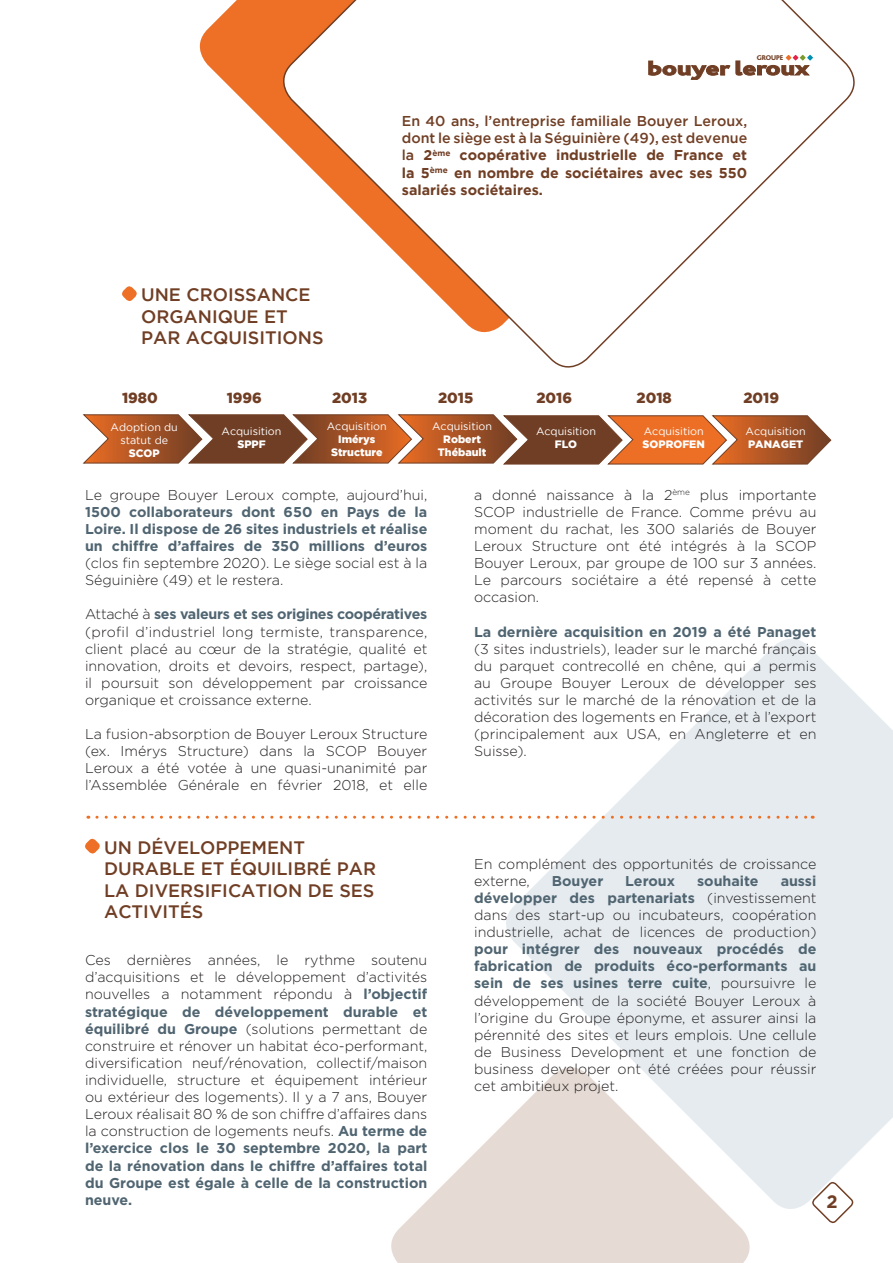
<style>
.page{position:relative;width:893px;height:1263px;background:#fff}
.page>*{position:absolute;margin:0;border:0;box-sizing:border-box;transform-origin:0 0}
.t1{font:500 18px/21.6px "Gotham";color:#703e24}
.t2{font:700 18px "Gotham";color:#703e24}
.t3{font:900 14.7px "Gotham";color:#703e24}
.t4{font:300 14.25px/17.1px "Gotham";color:#231f20;text-align:justify}
.t5{font:700 14.25px/17.1px "Gotham";color:#703e24;text-align:justify}
.t6{font:700 14.25px/17.1px "Gotham";color:#506571;text-align:justify}
.t7{font:10.8px/12.9px "Gotham";color:#fff;text-align:center}
.t8{font:900 10.8px/12.9px "Gotham";color:#fff;text-align:center}
.t9{font:800 7.2px "Bliss";color:#703e24}
.s1{font-weight:500}
.s2{font-weight:700;color:#506571}
</style>
<div class="page">
<svg style="left:501px;top:639px;width:392px;height:570px;fill:#e5ebef"></svg>
<svg style="left:391px;top:1057px;width:369px;height:206px;fill:#e5dbd4"></svg>
<svg style="left:199px;top:0;width:75px;height:131px;fill:#ed7026"></svg>
<svg style="left:274px;top:0;width:581px;height:368px"></svg>
<svg style="left:649px;top:61px;width:81px;height:19px"></svg>
<svg style="left:736px;top:55px;width:77px;height:20px"></svg>
<svg style="left:85px;top:838px;width:15px;height:16px"></svg>
<svg style="left:97px;top:816px;width:716px;height:3px"></svg>
<svg style="left:82px;top:414px;width:750px;height:51px;background:#ad6842"></svg>
<svg style="left:811px;top:1181px;width:43px;height:43px"></svg>
<svg style="left:122px;top:286px;width:15px;height:15px"></svg>
<p class="t9" style="left:757px;top:54px;width:28px">GROUPE</p>
<p class="t5" style="left:402px;top:112px;width:347px"><span class="s1">En 40 ans, l’entreprise familiale Bouyer Leroux, dont le siège est à la Séguinière (49), est devenue la</span> 2<sup>ème</sup> coopérative industrielle de France et la 5<sup>ème</sup> en nombre de sociétaires avec ses 550 salariés sociétaires.</p>
<p class="t1" style="left:141px;top:283px;width:184px">UNE CROISSANCE<br>ORGANIQUE ET<br>PAR ACQUISITIONS</p>
<p class="t3" style="left:122px;top:389px;width:37px">1980</p>
<p class="t3" style="left:227px;top:389px;width:37px">1996</p>
<p class="t3" style="left:332px;top:389px;width:37px">2013</p>
<p class="t3" style="left:438px;top:389px;width:37px">2015</p>
<p class="t3" style="left:536px;top:389px;width:37px">2016</p>
<p class="t3" style="left:637px;top:389px;width:37px">2018</p>
<p class="t3" style="left:743px;top:389px;width:37px">2019</p>
<p class="t7" style="left:111px;top:420px;width:69px">Adoption du statut de</p>
<p class="t8" style="left:129px;top:446px;width:32px">SCOP</p>
<p class="t7" style="left:327px;top:420px;width:61px">Acquisition</p>
<p class="t8" style="left:331px;top:433px;width:53px">Imérys<br>Structure</p>
<p class="t7" style="left:432px;top:420px;width:61px">Acquisition</p>
<p class="t8" style="left:438px;top:433px;width:50px">Robert<br>Thébault</p>
<p class="t7" style="left:536px;top:424px;width:61px">Acquisition</p>
<p class="t8" style="left:555px;top:437px;width:24px">FLO</p>
<p class="t7" style="left:644px;top:424px;width:61px">Acquisition</p>
<p class="t8" style="left:643px;top:437px;width:64px">SOPROFEN</p>
<p class="t7" style="left:746px;top:424px;width:61px">Acquisition</p>
<p class="t8" style="left:748px;top:437px;width:57px">PANAGET</p>
<p class="t7" style="left:222px;top:425px;width:61px">Acquisition</p>
<p class="t8" style="left:237px;top:438px;width:30px">SPPF</p>
<p class="t4" style="left:85px;top:486px;width:344px">Le groupe Bouyer Leroux compte, aujourd’hui,</p>
<p class="t6" style="left:85px;top:503px;width:344px">1500 collaborateurs dont 650 en Pays de la Loire. Il dispose de 26 sites industriels et réalise un chiffre d’affaires de 350 millions d’euros</p>
<p class="t4" style="left:85px;top:554px;width:344px">(clos fin septembre 2020). Le siège social est à la<br>Séguinière (49) et le restera.</p>
<p class="t4" style="left:85px;top:606px;width:344px">Attaché à <span class="s2">ses valeurs et ses origines coopératives </span>(profil d’industriel long termiste, transparence, client placé au cœur de la stratégie, qualité et innovation, droits et devoirs, respect, partage), il poursuit son développement par croissance organique et croissance externe.</p>
<p class="t4" style="left:85px;top:725px;width:344px">La fusion-absorption de Bouyer Leroux Structure (ex. Imérys Structure) dans la SCOP Bouyer Leroux a été votée à une quasi-unanimité par l’Assemblée Générale en février 2018, et elle</p>
<p class="t4" style="left:474px;top:486px;width:344px">a donné naissance à la 2<sup>ème</sup> plus importante SCOP industrielle de France. Comme prévu au moment du rachat, les 300 salariés de Bouyer Leroux Structure ont été intégrés à la SCOP Bouyer Leroux, par groupe de 100 sur 3 années.<br>Le parcours sociétaire a été repensé à cette occasion.</p>
<p class="t6" style="left:474px;top:622px;width:344px">La dernière acquisition en 2019 a été Panaget</p>
<p class="t4" style="left:474px;top:640px;width:344px">(3 sites industriels), leader sur le marché français du parquet contrecollé en chêne, qui a permis au Groupe Bouyer Leroux de développer ses activités sur le marché de la rénovation et de la décoration des logements en France, et à l’export (principalement aux USA, en Angleterre et en Suisse).</p>
<p class="t1" style="left:104px;top:836px;width:273px">UN DÉVELOPPEMENT<br>DURABLE ET ÉQUILIBRÉ PAR<br>LA DIVERSIFICATION DE SES<br>ACTIVITÉS</p>
<p class="t4" style="left:85px;top:951px;width:344px">Ces dernières années, le rythme soutenu d’acquisitions et le développement d’activités nouvelles a notamment répondu à <span class="s2">l’objectif stratégique de développement durable et équilibré du Groupe</span> (solutions permettant de construire et rénover un habitat éco-performant, diversification neuf/rénovation, collectif/maison individuelle, structure et équipement intérieur ou extérieur des logements). Il y a 7 ans, Bouyer Leroux réalisait 80 % de son chiffre d’affaires dans la construction de logements neufs. <span class="s2">Au terme de l’exercice clos le 30 septembre 2020, la part de la rénovation dans le chiffre d’affaires total du Groupe est égale à celle de la construction neuve.</span></p>
<p class="t4" style="left:474px;top:855px;width:344px">En complément des opportunités de croissance externe,</p>
<p class="t4" style="left:474px;top:872px;width:344px;text-indent:307px"><span class="s2">aussi développer des partenariats</span> (investissement dans des start-up ou incubateurs, coopération industrielle, achat de licences de production)</p>
<p class="t4" style="left:474px;top:940px;width:344px"><span class="s2">pour intégrer des nouveaux procédés de fabrication de produits éco-performants au sein de ses usines terre cuite</span>, poursuivre le développement de la société Bouyer Leroux à l’origine du Groupe éponyme, et assurer ainsi la pérennité des sites et leurs emplois. Une cellule de Business Development et une fonction de business developer ont été créées pour réussir cet ambitieux projet.</p>
<p class="t6" style="left:552px;top:872px;width:53px">Bouyer</p>
<p class="t6" style="left:625px;top:872px;width:51px">Leroux</p>
<p class="t6" style="left:697px;top:872px;width:63px">souhaite</p>
<p class="t2" style="left:827px;top:1191px;width:13px">2</p>
</div>
